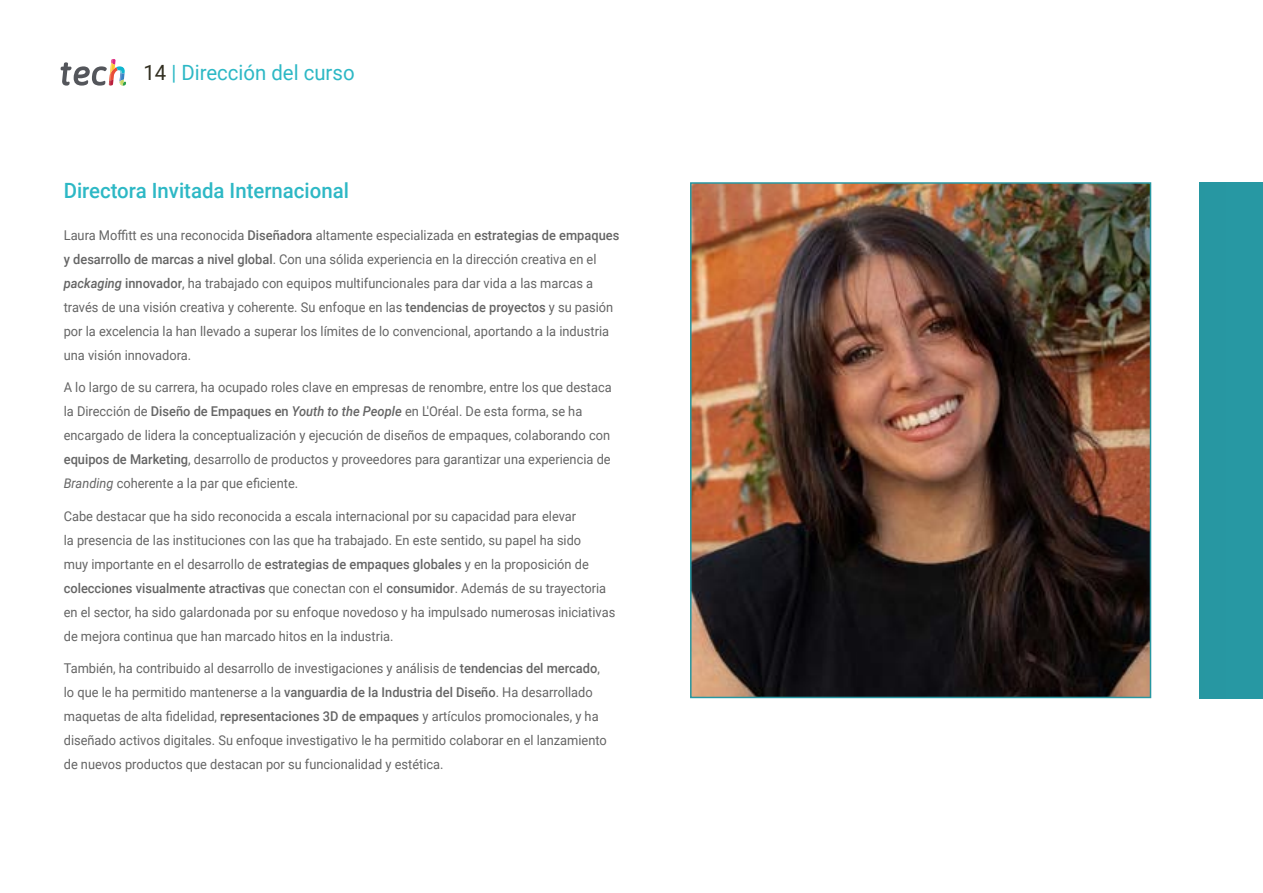
<style>
.page{position:relative;width:1263px;height:893px;background:#fff}
.page>*{position:absolute;margin:0;border:0;box-sizing:border-box;transform-origin:0 0}
.t1{font:500 21px "Roboto";color:#2db8c5}
.t2{font:21px "Roboto";color:#2db8c5}
.t3{font:13.5px/24px "Roboto";color:#656565;scale:.95 1}
.s1{color:#312e20}
.s2{font-weight:500}
.s3{font-weight:500;font-style:italic}
.s4{font-style:italic}
</style>
<div class="page">
<svg style="left:61px;top:59px;width:65px;height:27px"></svg>
<div style="left:1199px;top:182px;width:64px;height:516px;background:#2798a3"></div>
<img style="left:693px;top:185px;width:455px;height:510px">
<div style="left:690px;top:182px;width:461px;height:516px;border:2px solid #2797a1"></div>
<h1 class="t2" style="left:144px;top:57px;width:213px"><span class="s1">14</span> | Dirección del curso</h1>
<h1 class="t1" style="left:64px;top:176px;width:287px">Directora Invitada Internacional</h1>
<p class="t3" style="left:64px;top:222px;width:586px">Laura Moffitt es una reconocida <span class="s2">Diseñadora</span> altamente especializada en <span class="s2">estrategias de empaques y desarrollo de marcas a nivel global</span>. Con una sólida experiencia en la dirección creativa en el <span class="s3">packaging</span> <span class="s2">innovador</span>, ha trabajado con equipos multifuncionales para dar vida a las marcas a través de una visión creativa y coherente. Su enfoque en las <span class="s2">tendencias de proyectos</span> y su pasión por la excelencia la han llevado a superar los límites de lo convencional, aportando a la industria una visión innovadora.</p>
<p class="t3" style="left:64px;top:375px;width:578px">A lo largo de su carrera, ha ocupado roles clave en empresas de renombre, entre los que destaca la Dirección de <span class="s2">Diseño de Empaques en</span> <span class="s3">Youth to the People</span> en L'Oréal. De esta forma, se ha encargado de lidera la conceptualización y ejecución de diseños de empaques, colaborando con <span class="s2">equipos de Marketing</span>, desarrollo de productos y proveedores para garantizar una experiencia de <span class="s4">Branding</span> coherente a la par que eficiente.</p>
<p class="t3" style="left:64px;top:503px;width:582px">Cabe destacar que ha sido reconocida a escala internacional por su capacidad para elevar<br>la presencia de las instituciones con las que ha trabajado. En este sentido, su papel ha sido<br>muy importante en el desarrollo de <span class="s2">estrategias de empaques globales</span> y en la proposición de <span class="s2">colecciones visualmente atractivas</span> que conectan con el <span class="s2">consumidor</span>. Además de su trayectoria en el sector, ha sido galardonada por su enfoque novedoso y ha impulsado numerosas iniciativas de mejora continua que han marcado hitos en la industria.</p>
<p class="t3" style="left:64px;top:656px;width:573px">También, ha contribuido al desarrollo de investigaciones y análisis de <span class="s2">tendencias del mercado</span>, lo que le ha permitido mantenerse a la <span class="s2">vanguardia de la Industria del Diseño</span>. Ha desarrollado maquetas de alta fidelidad, <span class="s2">representaciones 3D de empaques</span> y artículos promocionales, y ha diseñado activos digitales. Su enfoque investigativo le ha permitido colaborar en el lanzamiento de nuevos productos que destacan por su funcionalidad y estética.</p>
</div>
